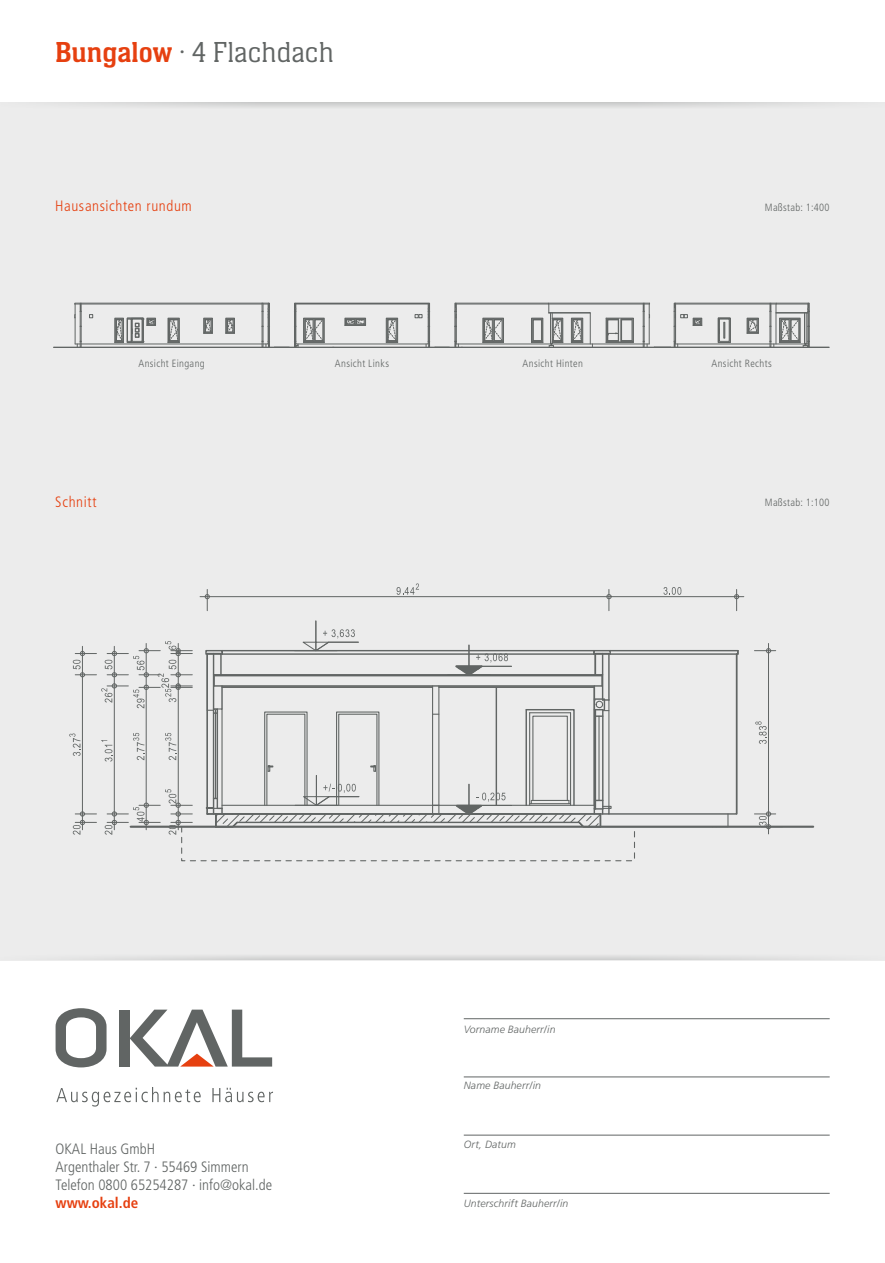
<style>
.page{position:relative;width:885px;height:1263px;background:#fff}
.page>*{position:absolute;margin:0;border:0;box-sizing:border-box;transform-origin:0 0}
.t1{font:300 30px "Neue Aachen Pro";color:#616564}
.t2{font:300 condensed 15px/18px "Frutiger";color:#616564}
.Head_neue_futura{font:300 condensed 15px "Frutiger";letter-spacing:.04em;color:#e64010}
.t3{font:700 condensed 15px "Frutiger";color:#e64010}
.techn_daten{font:300 condensed 10.5px "Frutiger";letter-spacing:.03em;color:#616564}
.Copx_neue_Futura{font:italic 300 10.5px "Frutiger";letter-spacing:.01em;color:#616564}
.s1{font-weight:400;color:#e64010}
</style>
<div class="page">
<div style="left:0;top:102px;width:884px;height:858px;background:#ececec"></div>
<svg style="left:69px;top:102px;width:756px;height:5px;fill:#d7d8d8"></svg>
<svg style="left:83px;top:956px;width:727px;height:4px;fill:#d9dad9"></svg>
<hr style="left:463px;top:1135px;width:366px;height:1px;background:#616564">
<hr style="left:463px;top:1193px;width:366px;height:1px;background:#616564">
<hr style="left:463px;top:1018px;width:366px;height:1px;background:#616564">
<hr style="left:463px;top:1077px;width:366px;height:1px;background:#616564">
<svg style="left:56px;top:1008px;width:50px;height:59px"></svg>
<div style="left:119px;top:1009px;width:11px;height:57px;background:#616564"></div>
<svg style="left:130px;top:1009px;width:142px;height:57px"></svg>
<svg style="left:56px;top:1087px;width:217px;height:19px"></svg>
<svg style="left:201px;top:860px;width:26px;height:1px"></svg>
<svg style="left:233px;top:860px;width:26px;height:1px"></svg>
<svg style="left:265px;top:860px;width:47px;height:1px"></svg>
<svg style="left:318px;top:860px;width:26px;height:1px"></svg>
<svg style="left:350px;top:860px;width:26px;height:1px"></svg>
<svg style="left:403px;top:860px;width:26px;height:1px"></svg>
<svg style="left:435px;top:860px;width:26px;height:1px"></svg>
<svg style="left:467px;top:860px;width:47px;height:1px"></svg>
<svg style="left:520px;top:860px;width:26px;height:1px"></svg>
<svg style="left:605px;top:853px;width:30px;height:8px"></svg>
<hr style="left:131px;top:826px;width:682px;height:2px;background:#616564">
<hr style="left:178px;top:643px;width:1px;height:187px;background:#616564">
<svg style="left:165px;top:733px;width:11px;height:27px"></svg>
<hr style="left:114px;top:646px;width:1px;height:184px;background:#616564">
<svg style="left:101px;top:740px;width:11px;height:21px"></svg>
<hr style="left:82px;top:646px;width:1px;height:184px;background:#616564">
<svg style="left:73px;top:811px;width:23px;height:24px"></svg>
<svg style="left:69px;top:733px;width:12px;height:23px"></svg>
<hr style="left:146px;top:643px;width:1px;height:187px;background:#616564">
<svg style="left:105px;top:789px;width:90px;height:73px"></svg>
<svg style="left:133px;top:733px;width:11px;height:27px"></svg>
<svg style="left:73px;top:641px;width:119px;height:67px"></svg>
<hr style="left:768px;top:643px;width:1px;height:191px;background:#616564">
<svg style="left:754px;top:648px;width:21px;height:5px"></svg>
<svg style="left:754px;top:811px;width:28px;height:19px"></svg>
<svg style="left:755px;top:721px;width:11px;height:23px"></svg>
<hr style="left:200px;top:596px;width:543px;height:1px;background:#616564">
<svg style="left:204px;top:589px;width:6px;height:22px"></svg>
<svg style="left:606px;top:589px;width:5px;height:22px"></svg>
<svg style="left:733px;top:589px;width:6px;height:22px"></svg>
<svg style="left:396px;top:583px;width:23px;height:12px"></svg>
<svg style="left:663px;top:587px;width:18px;height:8px"></svg>
<svg style="left:205px;top:620px;width:534px;height:227px"></svg>
<svg style="left:54px;top:303px;width:775px;height:45px"></svg>
<p class="t1" style="left:55px;top:36px;width:280px"><span class="s1">Bungalow</span> · 4 Flachdach</p>
<p class="Head_neue_futura" style="left:55px;top:197px;width:138px">Hausansichten rundum</p>
<p class="techn_daten" style="left:764px;top:201px;width:66px">Maßstab: 1:400</p>
<p class="techn_daten" style="left:138px;top:357px;width:68px">Ansicht Eingang</p>
<p class="techn_daten" style="left:335px;top:357px;width:56px">Ansicht Links</p>
<p class="techn_daten" style="left:522px;top:357px;width:62px">Ansicht Hinten</p>
<p class="techn_daten" style="left:711px;top:357px;width:62px">Ansicht Rechts</p>
<p class="Head_neue_futura" style="left:55px;top:493px;width:43px">Schnitt</p>
<p class="techn_daten" style="left:764px;top:497px;width:66px">Maßstab: 1:100</p>
<p class="Copx_neue_Futura" style="left:463px;top:1023px;width:93px">Vorname Bauherr/in</p>
<p class="t2" style="left:56px;top:1140px;width:101px">OKAL Haus GmbH</p>
<p class="t2" style="left:56px;top:1158px;width:218px">Argenthaler Str. 7 · 55469 Simmern<br>Telefon 0800 65254287 · info@okal.de</p>
<p class="t3" style="left:56px;top:1193px;width:84px">www.okal.de</p>
<p class="Copx_neue_Futura" style="left:463px;top:1080px;width:79px">Name Bauherr/in</p>
<p class="Copx_neue_Futura" style="left:463px;top:1138px;width:53px">Ort, Datum</p>
<p class="Copx_neue_Futura" style="left:463px;top:1198px;width:106px">Unterschrift Bauherr/in</p>
</div>
